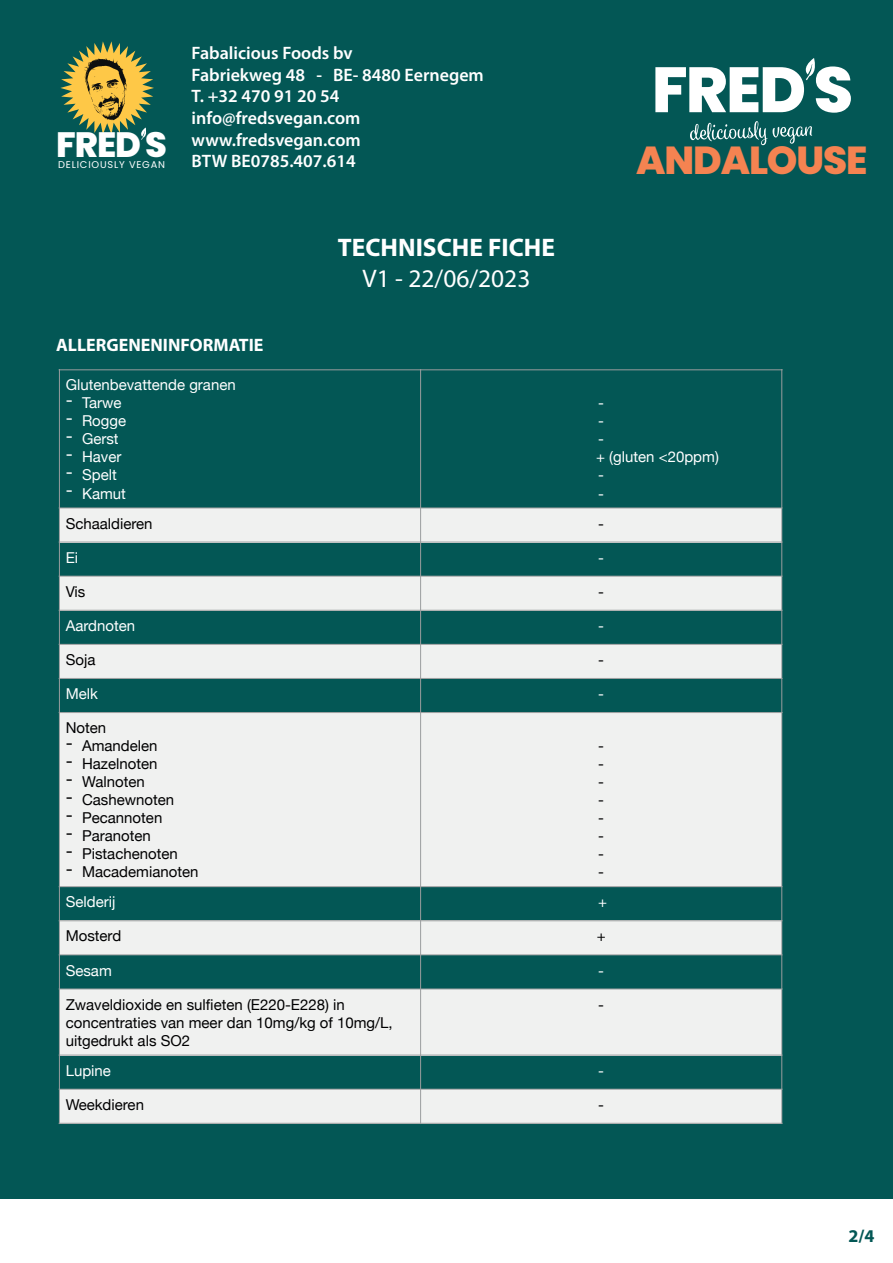
<style>
.page{position:relative;width:893px;height:1263px;background:#fff}
.page>*{position:absolute;margin:0;border:0;box-sizing:border-box;transform-origin:0 0}
.t1{font:800 63.9px "Poppins";letter-spacing:-.03em;color:#fff}
.t2{font:800 39px "Poppins";letter-spacing:-.03em;color:#f58351}
.t3{font:800 35.25px "Poppins";letter-spacing:-.03em;color:#fff}
.t4{font:700 25.5px "Myriad Pro";color:#fff}
.t5{font:25.5px "Myriad Pro";color:#fff}
.t6{font:600 18px/21.6px "Myriad Pro";color:#fff}
.t7{font:700 18px "Myriad Pro";color:#fff}
.t8{font:700 18px "Myriad Pro";color:#035755}
.t9{font:15px/18px "Helvetica Neue";color:#000001;text-align:justify}
.t10{font:15px/18px "Helvetica Neue";color:#fff}
.t11{font:9.75px "Poppins";letter-spacing:.08em;color:#fff}
.s1{font-size:18px}
</style>
<div class="page">
<div style="left:0;top:0;width:893px;height:1198px;background:#035755"></div>
<svg style="left:60px;top:41px;width:94px;height:99px"></svg>
<div style="left:59px;top:508px;width:362px;height:34px;background:#f0f1f0"></div>
<div style="left:421px;top:508px;width:361px;height:34px;background:#f0f1f0"></div>
<div style="left:59px;top:576px;width:362px;height:34px;background:#f0f1f0"></div>
<div style="left:421px;top:576px;width:361px;height:34px;background:#f0f1f0"></div>
<div style="left:59px;top:644px;width:362px;height:34px;background:#f0f1f0"></div>
<div style="left:421px;top:644px;width:361px;height:34px;background:#f0f1f0"></div>
<div style="left:59px;top:712px;width:362px;height:175px;background:#f0f1f0"></div>
<div style="left:421px;top:712px;width:361px;height:175px;background:#f0f1f0"></div>
<div style="left:59px;top:921px;width:362px;height:34px;background:#f0f1f0"></div>
<div style="left:421px;top:921px;width:361px;height:34px;background:#f0f1f0"></div>
<div style="left:59px;top:989px;width:362px;height:66px;background:#f0f1f0"></div>
<div style="left:421px;top:989px;width:361px;height:66px;background:#f0f1f0"></div>
<div style="left:59px;top:1089px;width:362px;height:34px;background:#f0f1f0"></div>
<div style="left:421px;top:1089px;width:361px;height:34px;background:#f0f1f0"></div>
<hr style="left:420px;top:369px;width:1px;height:755px;background:#9a9d9e">
<hr style="left:59px;top:508px;width:723px;height:1px;background:#9a9d9e">
<hr style="left:59px;top:542px;width:723px;height:1px;background:#9a9d9e">
<hr style="left:59px;top:576px;width:723px;height:1px;background:#9a9d9e">
<hr style="left:59px;top:610px;width:723px;height:1px;background:#9a9d9e">
<hr style="left:59px;top:644px;width:723px;height:1px;background:#9a9d9e">
<hr style="left:59px;top:678px;width:723px;height:1px;background:#9a9d9e">
<hr style="left:59px;top:712px;width:723px;height:1px;background:#9a9d9e">
<hr style="left:59px;top:886px;width:723px;height:1px;background:#9a9d9e">
<hr style="left:59px;top:920px;width:723px;height:1px;background:#9a9d9e">
<hr style="left:59px;top:954px;width:723px;height:1px;background:#9a9d9e">
<hr style="left:59px;top:989px;width:723px;height:1px;background:#9a9d9e">
<hr style="left:59px;top:1055px;width:723px;height:1px;background:#9a9d9e">
<hr style="left:59px;top:1089px;width:723px;height:1px;background:#9a9d9e">
<hr style="left:59px;top:369px;width:1px;height:755px;background:#9a9d9e">
<hr style="left:781px;top:369px;width:1px;height:755px;background:#9a9d9e">
<hr style="left:59px;top:370px;width:723px;height:1px;background:#9a9d9e">
<hr style="left:59px;top:1123px;width:723px;height:1px;background:#9a9d9e">
<svg style="left:690px;top:121px;width:122px;height:24px"></svg>
<svg style="left:805px;top:58px;width:10px;height:22px"></svg>
<h3 class="t3" style="left:56px;top:124px;width:112px">FREDS</h3>
<p class="t11" style="left:58px;top:159px;width:108px">DELICIOUSLY VEGAN</p>
<p class="t6" style="left:192px;top:42px;width:294px">Fabalicious Foods bv<br>Fabriekweg 48 - BE- 8480 Eernegem<br>T. +32 470 91 20 54 info@fredsvegan.com www.fredsvegan.com<br>BTW BE0785.407.614</p>
<h3 class="t4" style="left:338px;top:231px;width:219px">TECHNISCHE FICHE</h3>
<h3 class="t5" style="left:363px;top:263px;width:169px">V1 - 22/06/2023</h3>
<p class="t7" style="left:56px;top:333px;width:209px">ALLERGENENINFORMATIE</p>
<p class="t10" style="left:66px;top:377px;width:172px">Glutenbevattende granen</p>
<p class="t10" style="left:66px;top:395px;width:57px"><span class="s1">-</span> Tarwe</p>
<p class="t10" style="left:66px;top:413px;width:62px"><span class="s1">-</span> Rogge</p>
<p class="t10" style="left:66px;top:431px;width:55px"><span class="s1">-</span> Gerst</p>
<p class="t10" style="left:66px;top:449px;width:57px"><span class="s1">-</span> Haver</p>
<p class="t10" style="left:66px;top:467px;width:53px"><span class="s1">-</span> Spelt</p>
<p class="t10" style="left:66px;top:485px;width:62px"><span class="s1">-</span> Kamut</p>
<h1 class="t1" style="left:652px;top:53px;width:203px">FREDS</h1>
<h2 class="t2" style="left:636px;top:138px;width:233px">ANDALOUSE</h2>
<p class="t10" style="left:596px;top:395px;width:124px">-<br>-<br>-<br>+ (gluten &lt;20ppm) -<br>-</p>
<p class="t9" style="left:66px;top:515px;width:88px">Schaaldieren</p>
<p class="t9" style="left:598px;top:515px;width:7px">-</p>
<p class="t10" style="left:66px;top:549px;width:14px">Ei</p>
<p class="t10" style="left:598px;top:549px;width:7px">-</p>
<p class="t9" style="left:66px;top:583px;width:21px">Vis</p>
<p class="t9" style="left:598px;top:583px;width:7px">-</p>
<p class="t10" style="left:66px;top:617px;width:71px">Aardnoten</p>
<p class="t10" style="left:598px;top:617px;width:7px">-</p>
<p class="t9" style="left:66px;top:651px;width:31px">Soja</p>
<p class="t9" style="left:598px;top:651px;width:7px">-</p>
<p class="t10" style="left:66px;top:686px;width:34px">Melk</p>
<p class="t10" style="left:598px;top:686px;width:7px">-</p>
<p class="t9" style="left:66px;top:720px;width:42px">Noten</p>
<p class="t9" style="left:66px;top:738px;width:93px"><span class="s1">-</span> Amandelen</p>
<p class="t9" style="left:66px;top:756px;width:93px"><span class="s1">-</span> Hazelnoten</p>
<p class="t9" style="left:66px;top:774px;width:81px"><span class="s1">-</span> Walnoten</p>
<p class="t9" style="left:66px;top:792px;width:110px"><span class="s1">-</span> Cashewnoten</p>
<p class="t9" style="left:66px;top:810px;width:98px"><span class="s1">-</span> Pecannoten</p>
<p class="t9" style="left:66px;top:828px;width:87px"><span class="s1">-</span> Paranoten</p>
<p class="t9" style="left:66px;top:846px;width:114px"><span class="s1">-</span> Pistachenoten</p>
<p class="t9" style="left:66px;top:864px;width:134px"><span class="s1">-</span> Macademianoten</p>
<p class="t9" style="left:598px;top:738px;width:7px">- - - - - - - -</p>
<p class="t10" style="left:66px;top:894px;width:51px">Selderij</p>
<p class="t10" style="left:598px;top:894px;width:10px">+</p>
<p class="t9" style="left:66px;top:928px;width:57px">Mosterd</p>
<p class="t9" style="left:597px;top:928px;width:10px">+</p>
<p class="t10" style="left:66px;top:962px;width:48px">Sesam</p>
<p class="t10" style="left:598px;top:962px;width:7px">-</p>
<p class="t9" style="left:66px;top:996px;width:329px;text-align:left">Zwaveldioxide en sulfieten (E220-E228) in concentraties van meer dan 10mg/kg of 10mg/L, uitgedrukt als SO2</p>
<p class="t9" style="left:598px;top:996px;width:7px">-</p>
<p class="t10" style="left:66px;top:1062px;width:47px">Lupine</p>
<p class="t10" style="left:598px;top:1062px;width:7px">-</p>
<p class="t9" style="left:66px;top:1096px;width:80px">Weekdieren</p>
<p class="t9" style="left:598px;top:1096px;width:7px">-</p>
<p class="t8" style="left:848px;top:1224px;width:27px">2/4</p>
</div>
